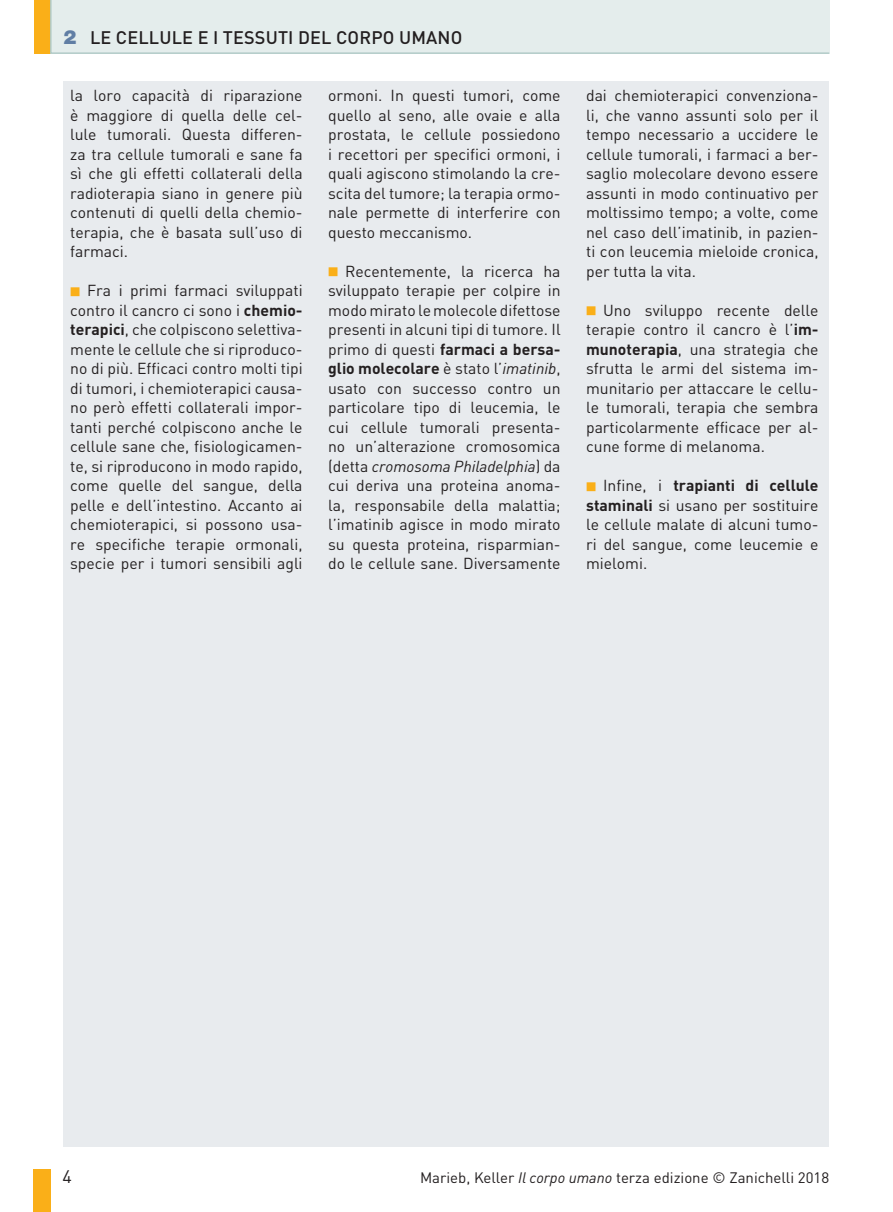
<style>
.page{position:relative;width:893px;height:1212px;background:#fff}
.page>*{position:absolute;margin:0;border:0;box-sizing:border-box;transform-origin:0 0}
.t1{font:500 18px "DIN Pro";letter-spacing:.01em;color:#231f20}
.t2{font:18px "DIN Pro";color:#231f20}
.t3{font:15.75px/19.5px "DIN Pro";color:#231f20;text-align:justify}
.t4{font:15px "DIN Pro";color:#231f20}
.s1{font-family:"Helvetica Neue LT Std";font-weight:900;font-size:19.5px;color:#607ea4}
.s2{font-family:"STIX";font-size:21px;color:#faaf18}
.s3{font-weight:700}
.s4{font-style:italic}
</style>
<div class="page">
<div style="left:64px;top:81px;width:765px;height:1065px;background:#e8ebee"></div>
<div style="left:34px;top:0;width:30px;height:54px;background:#faaf18"></div>
<div style="left:34px;top:1170px;width:17px;height:42px;background:#faaf18"></div>
<div style="left:50px;top:0;width:780px;height:54px;background:#e4edec"></div>
<p class="t1" style="left:63px;top:23px;width:400px"><span class="s1">2</span> LE CELLULE E I TESSUTI DEL CORPO UMANO</p>
<p class="t3" style="left:70px;top:84px;width:234px">la loro capacità di riparazione è maggiore di quella delle cel&shy;lule tumorali. Questa differen&shy;za tra cellule tumorali e sane fa sì che gli effetti collaterali della radioterapia siano in genere più contenuti di quelli della chemio&shy;terapia, che è basata sull’uso di farmaci.</p>
<p class="t3" style="left:70px;top:279px;width:234px"><span class="s2">▪</span> Fra i primi farmaci sviluppati contro il cancro ci sono i <span class="s3">chemio&shy;terapici</span>, che colpiscono selettiva&shy;mente le cellule che si riproduco&shy;no di più. Efficaci contro molti tipi di tumori, i chemioterapici causa&shy;no però effetti collaterali impor&shy;tanti perché colpiscono anche le cellule sane che, fisiologicamen&shy;te, si riproducono in modo rapido, come quelle del sangue, della pelle e dell’intestino. Accanto ai chemioterapici, si possono usa&shy;re specifiche terapie ormonali, specie per i tumori sensibili agli</p>
<p class="t3" style="left:328px;top:84px;width:234px">ormoni. In questi tumori, come quello al seno, alle ovaie e alla prostata, le cellule possiedono i recettori per specifici ormoni, i quali agiscono stimolando la cre&shy;scita del tumore; la terapia ormo&shy;nale permette di interferire con questo meccanismo.</p>
<p class="t3" style="left:328px;top:260px;width:234px"><span class="s2">▪</span> Recentemente, la ricerca ha sviluppato terapie per colpire in modo mirato le molecole difettose presenti in alcuni tipi di tumore. Il primo di questi <span class="s3">farmaci a bersa&shy;glio molecolare</span> è stato l’<span class="s4">imatinib</span>, usato con successo contro un particolare tipo di leucemia, le cui cellule tumorali presenta&shy;no un’alterazione cromosomica (detta <span class="s4">cromosoma Philadelphia</span>) da cui deriva una proteina anoma&shy;la, responsabile della malattia; l’imatinib agisce in modo mirato su questa proteina, risparmian&shy;do le cellule sane. Diversamente</p>
<p class="t3" style="left:586px;top:84px;width:234px">dai chemioterapici convenziona&shy;li, che vanno assunti solo per il tempo necessario a uccidere le cellule tumorali, i farmaci a ber&shy;saglio molecolare devono essere assunti in modo continuativo per moltissimo tempo; a volte, come nel caso dell’imatinib, in pazien&shy;ti con leucemia mieloide cronica, per tutta la vita.</p>
<p class="t3" style="left:586px;top:299px;width:234px"><span class="s2">▪</span> Uno sviluppo recente delle terapie contro il cancro è l’<span class="s3">im&shy;munoterapia</span>, una strategia che sfrutta le armi del sistema im&shy;munitario per attaccare le cellu&shy;le tumorali, terapia che sembra particolarmente efficace per al&shy;cune forme di melanoma.</p>
<p class="t3" style="left:586px;top:474px;width:234px"><span class="s2">▪</span> Infine, i <span class="s3">trapianti di cellule staminali</span> si usano per sostituire le cellule malate di alcuni tumo&shy;ri del sangue, come leucemie e mielomi.</p>
<p class="t2" style="left:63px;top:1162px;width:11px">4</p>
<p class="t4" style="left:420px;top:1166px;width:411px">Marieb, Keller <span class="s4">Il corpo umano</span> terza edizione © Zanichelli 2018</p>
</div>
